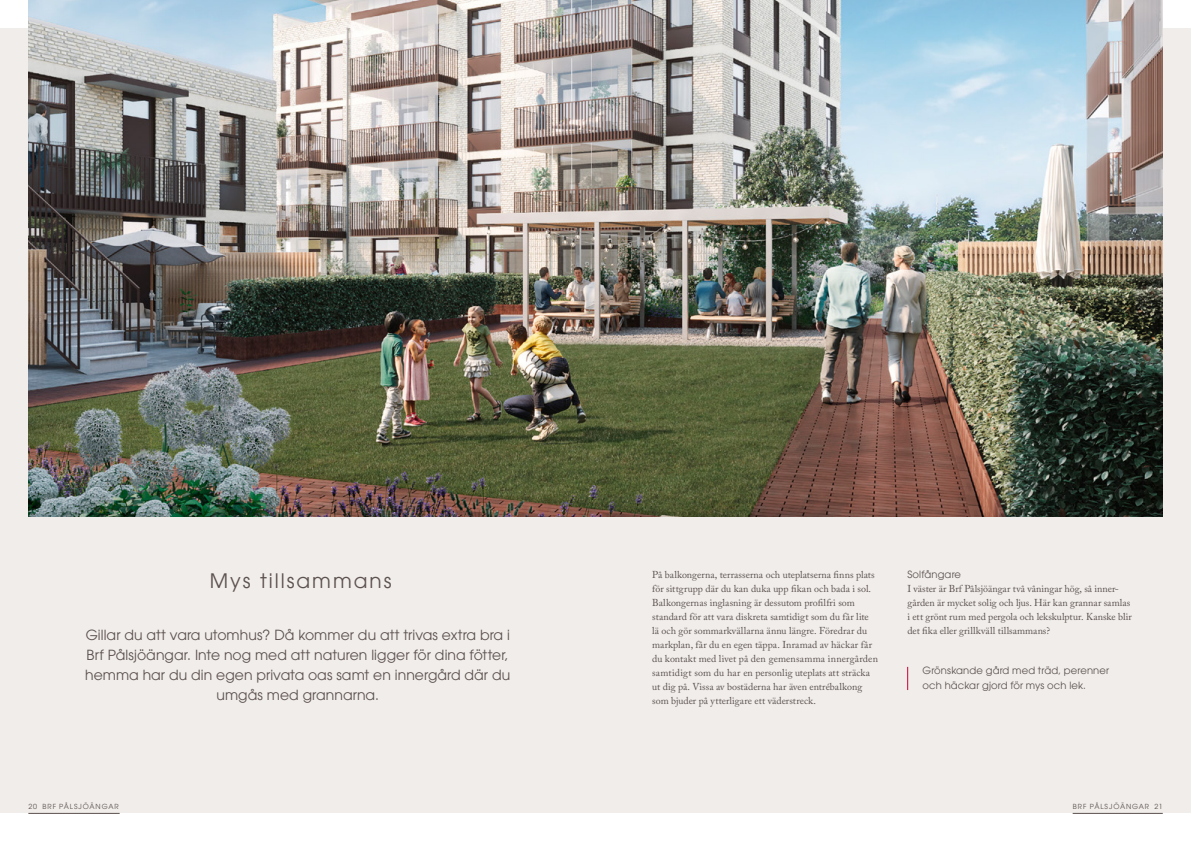
<style>
.page{position:relative;width:1191px;height:842px;background:#fff}
.page>*{position:absolute;margin:0;border:0;box-sizing:border-box;transform-origin:0 0}
.t1{font:20px "ITC Avant Garde Pro";letter-spacing:.1em;color:#5c514e}
.t2{font:14px/20px "ITC Avant Garde Pro";letter-spacing:.005em;color:#5c514e;text-align:center}
.t3{font:10px/14px "Adobe Caslon Pro";letter-spacing:.005em;color:#5c514e}
.t4{font:10px/14.5px "ITC Avant Garde Pro";letter-spacing:.015em;color:#5c514e}
.t5{font:7px "ITC Avant Garde Pro";letter-spacing:.125em;color:#5c514e}
</style>
<div class="page">
<div style="left:0;top:28px;width:595px;height:785px;background:#f0edeb"></div>
<div style="left:595px;top:28px;width:596px;height:785px;background:#f0edeb"></div>
<svg style="left:907px;top:667px;width:1px;height:23px"></svg>
<img style="left:28px;top:0;width:1134px;height:516px">
<hr style="left:28px;top:813px;width:92px;height:1px;background:#5c514e">
<hr style="left:1072px;top:813px;width:90px;height:1px;background:#5c514e">
<h1 class="t1" style="left:210px;top:569px;width:183px">Mys tillsammans</h1>
<h2 class="t2" style="left:85px;top:625px;width:426px">Gillar du att vara utomhus? Då kommer du att trivas extra bra i Brf Pålsjöängar. Inte nog med att naturen ligger för dina fötter, hemma har du din egen privata oas samt en innergård där du umgås med grannarna.</h2>
<p class="t3" style="left:652px;top:568px;width:227px">På balkongerna, terrasserna och uteplatserna finns plats för sittgrupp där du kan duka upp fikan och bada i sol.<br>Balkongernas inglasning är dessutom profilfri som standard för att vara diskreta samtidigt som du får lite lä och gör sommarkvällarna ännu längre. Föredrar du markplan, får du en egen täppa. Inramad av häckar får du kontakt med livet på den gemensamma innergården samtidigt som du har en personlig uteplats att sträcka ut dig på. Vissa av bostäderna har även entrébalkong som bjuder på ytterligare ett väderstreck.</p>
<p class="t4" style="left:907px;top:567px;width:55px">Solfångare</p>
<p class="t3" style="left:907px;top:582px;width:226px">I väster är Brf Pålsjöängar två våningar hög, så inner&shy;gården är mycket solig och ljus. Här kan grannar samlas i ett grönt rum med pergola och lekskulptur. Kanske blir det fika eller grillkväll tillsammans?</p>
<p class="t4" style="left:922px;top:663px;width:188px">Grönskande gård med träd, perenner och häckar gjord för mys och lek.</p>
<p class="t5" style="left:28px;top:802px;width:92px">20 BRF PÅLSJÖÄNGAR</p>
<p class="t5" style="left:1072px;top:802px;width:91px">BRF PÅLSJÖÄNGAR 21</p>
</div>
